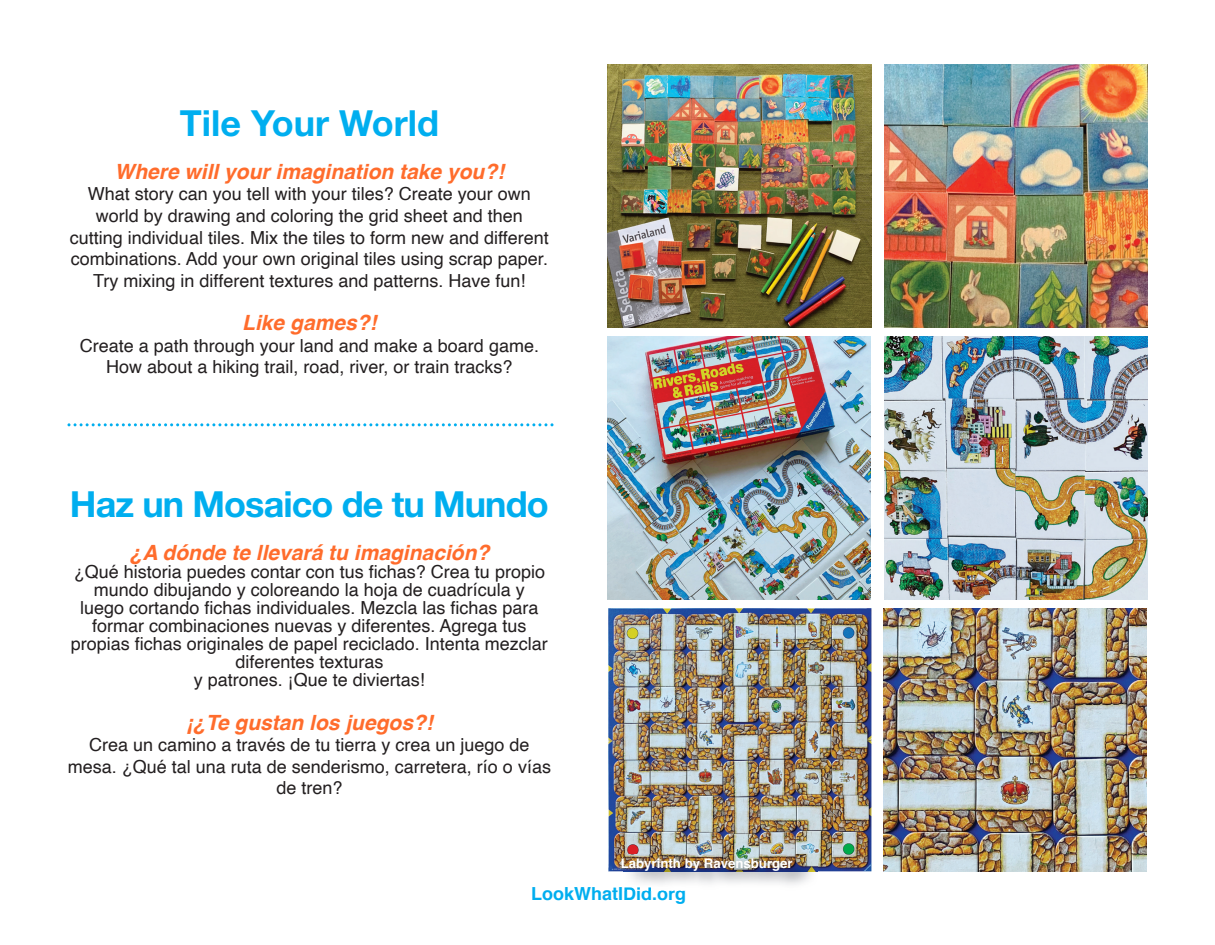
<style>
.page{position:relative;width:1215px;height:945px;background:#fff}
.page>*{position:absolute;margin:0;border:0;box-sizing:border-box;transform-origin:0 0}
.t1{font:700 36px "Helvetica Neue";letter-spacing:-.025em;color:#00aeef}
.t2{font:700 36px "Helvetica Neue";color:#00aeef}
.t3{font:italic 700 21px "Helvetica";color:#ff6c2c}
.t4{font:18px/21.6px "Helvetica";color:#231f20;text-align:center}
.t5{font:700 18px "Helvetica";color:#00aeef}
.t6{font:700 13.2px "Helvetica";color:#fff}
</style>
<div class="page">
<img style="left:608px;top:64px;width:263px;height:264px">
<img style="left:608px;top:336px;width:263px;height:264px">
<svg style="left:68px;top:423px;width:486px;height:3px"></svg>
<img style="left:608px;top:608px;width:263px;height:263px">
<img style="left:624px;top:855px;width:193px;height:30px">
<img style="left:624px;top:887px;width:27px;height:3px">
<img style="left:884px;top:336px;width:264px;height:264px">
<img style="left:883px;top:608px;width:264px;height:263px">
<img style="left:884px;top:64px;width:264px;height:264px">
<h1 class="t2" style="left:180px;top:101px;width:261px">Tile Your World</h1>
<p class="t3" style="left:115px;top:154px;width:391px">Where will your imagination take you?!</p>
<p class="t4" style="left:70px;top:184px;width:480px">What story can you tell with your tiles? Create your own world by drawing and coloring the grid sheet and then cutting individual tiles. Mix the tiles to form new and different combinations. Add your own original tiles using scrap paper.<br>Try mixing in different textures and patterns. Have fun!</p>
<p class="t3" style="left:242px;top:305px;width:136px">Like games?!</p>
<p class="t4" style="left:80px;top:335px;width:461px">Create a path through your land and make a board game.<br>How about a hiking trail, road, river, or train tracks?</p>
<h1 class="t1" style="left:70px;top:482px;width:480px">Haz un Mosaico de tu Mundo</h1>
<p class="t3" style="left:130px;top:536px;width:361px">¿A dónde te llevará tu imaginación?</p>
<p class="t4" style="left:71px;top:564px;width:479px;line-height:18px">¿Qué historia puedes contar con tus fichas? Crea tu propio mundo dibujando y coloreando la hoja de cuadrícula y luego cortando fichas individuales. Mezcla las fichas para formar combinaciones nuevas y diferentes. Agrega tus propias fichas originales de papel reciclado. Intenta mezclar diferentes texturas<br>y patrones. ¡Que te diviertas!</p>
<p class="t3" style="left:186px;top:705px;width:248px">¡¿Te gustan los juegos?!</p>
<p class="t4" style="left:68px;top:735px;width:485px">Crea un camino a través de tu tierra y crea un juego de mesa. ¿Qué tal una ruta de senderismo, carretera, río o vías de tren?</p>
<p class="t6" style="left:621px;top:853px;width:174px">Labyrinth by Ravensburger</p>
<p class="t5" style="left:531px;top:880px;width:156px">LookWhatIDid.org</p>
</div>
